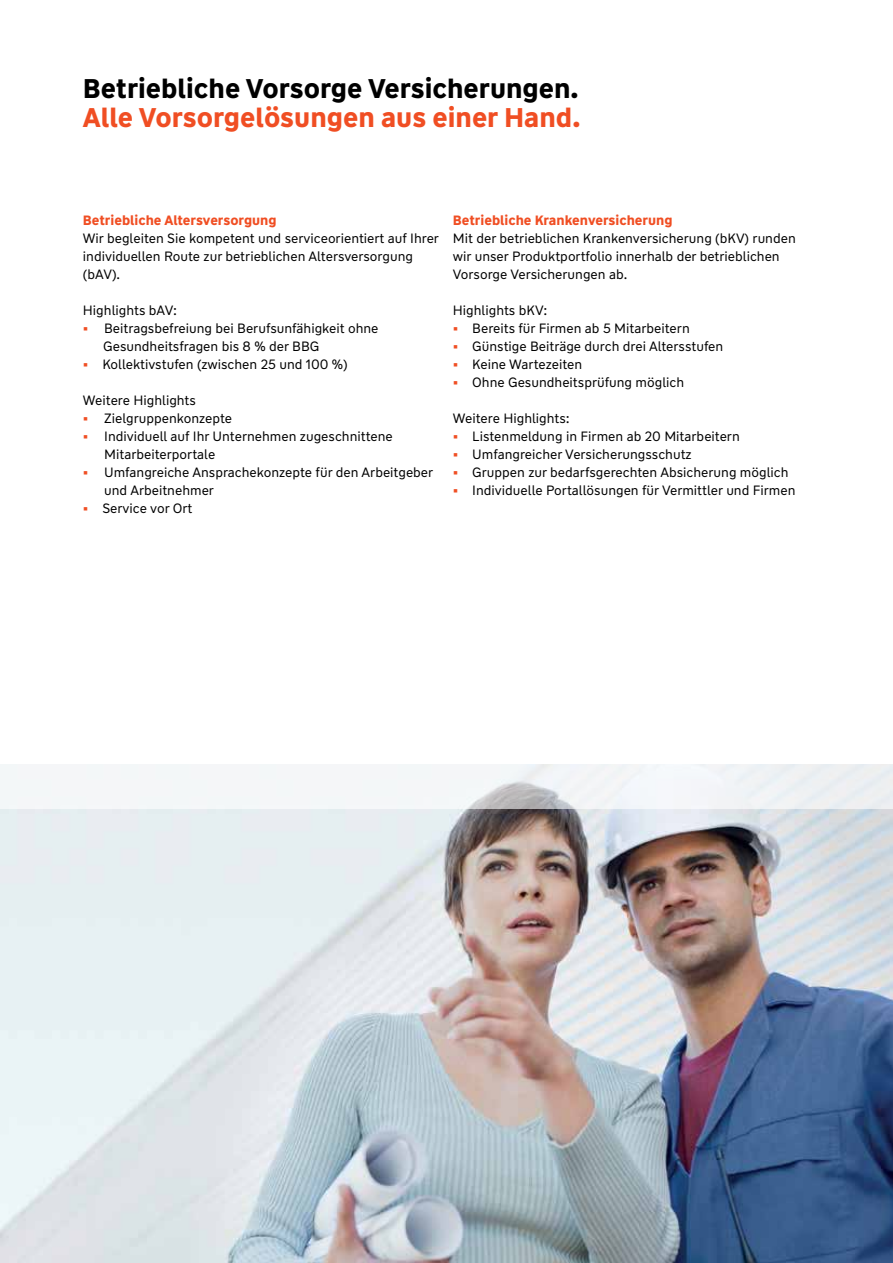
<style>
.page{position:relative;width:893px;height:1263px;background:#fff}
.page>*{position:absolute;margin:0;border:0;box-sizing:border-box;transform-origin:0 0}
.t1{font:700 27px "WW Type";color:#000}
.t2{font:700 27px "WW Type";color:#f04e23}
.t3{font:13.5px/18px "WW Type";color:#000}
.t4{font:700 13.5px "WW Type";color:#f04e23}
.s1{font-weight:700;color:#f04e23}
</style>
<div class="page">
<img style="left:0;top:808px;width:893px;height:455px">
<div style="left:0;top:764px;width:893px;height:44px;background:#f3f6f8"></div>
<h1 class="t1" style="left:83px;top:70px;width:497px">Betriebliche Vorsorge Versicherungen.</h1>
<h1 class="t2" style="left:83px;top:100px;width:499px">Alle Vorsorgelösungen aus einer Hand.</h1>
<p class="t4" style="left:83px;top:211px;width:195px">Betriebliche Altersversorgung</p>
<p class="t3" style="left:83px;top:229px;width:358px">Wir begleiten Sie kompetent und serviceorientiert auf Ihrer individuellen Route zur betrieblichen Altersversorgung (bAV).</p>
<p class="t3" style="left:83px;top:301px;width:96px">Highlights bAV:</p>
<p class="t3" style="left:103px;top:319px;width:277px;text-indent:-20px"><span class="s1">•</span> Beitragsbefreiung bei Berufsunfähigkeit ohne<br>Gesundheitsfragen bis 8 % der BBG</p>
<p class="t3" style="left:83px;top:355px;width:266px"><span class="s1">•</span> Kollektivstufen (zwischen 25 und 100 %)</p>
<p class="t3" style="left:83px;top:391px;width:115px">Weitere Highlights</p>
<p class="t3" style="left:83px;top:409px;width:151px"><span class="s1">•</span> Zielgruppenkonzepte</p>
<p class="t3" style="left:104px;top:427px;width:290px;text-indent:-21px"><span class="s1">•</span> Individuell auf Ihr Unternehmen zugeschnittene<br>Mitarbeiterportale</p>
<p class="t3" style="left:104px;top:463px;width:331px;text-indent:-21px"><span class="s1">•</span> Umfangreiche Ansprachekonzepte für den Arbeitgeber und Arbeitnehmer</p>
<p class="t3" style="left:83px;top:499px;width:111px"><span class="s1">•</span> Service vor Ort</p>
<p class="t4" style="left:453px;top:211px;width:221px">Betriebliche Krankenversicherung</p>
<p class="t3" style="left:453px;top:229px;width:344px">Mit der betrieblichen Krankenversicherung (bKV) runden wir unser Produktportfolio innerhalb der betrieblichen<br>Vorsorge Versicherungen ab.</p>
<p class="t3" style="left:453px;top:301px;width:96px">Highlights bKV:</p>
<p class="t3" style="left:453px;top:319px;width:238px"><span class="s1">•</span> Bereits für Firmen ab 5 Mitarbeitern</p>
<p class="t3" style="left:453px;top:337px;width:272px"><span class="s1">•</span> Günstige Beiträge durch drei Altersstufen</p>
<p class="t3" style="left:453px;top:355px;width:131px"><span class="s1">•</span> Keine Wartezeiten</p>
<p class="t3" style="left:453px;top:373px;width:233px"><span class="s1">•</span> Ohne Gesundheitsprüfung möglich</p>
<p class="t3" style="left:453px;top:409px;width:118px">Weitere Highlights:</p>
<p class="t3" style="left:453px;top:427px;width:288px"><span class="s1">•</span> Listenmeldung in Firmen ab 20 Mitarbeitern</p>
<p class="t3" style="left:453px;top:445px;width:240px"><span class="s1">•</span> Umfangreicher Versicherungsschutz</p>
<p class="t3" style="left:453px;top:463px;width:337px"><span class="s1">•</span> Gruppen zur bedarfsgerechten Absicherung möglich</p>
<p class="t3" style="left:453px;top:481px;width:344px"><span class="s1">•</span> Individuelle Portallösungen für Vermittler und Firmen</p>
</div>
